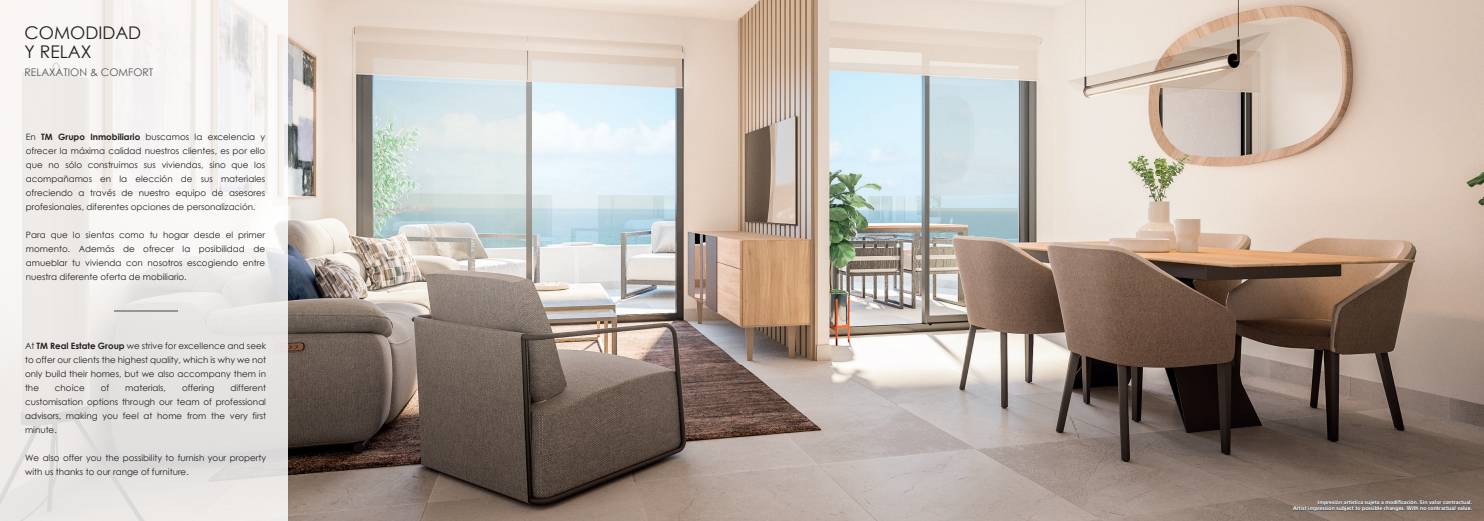
<style>
.page{position:relative;width:1484px;height:521px;background:#fff}
.page>*{position:absolute;margin:0;border:0;box-sizing:border-box;transform-origin:0 0}
.t1{font:17.5px/18.1px "Century Gothic";color:#231f20}
.t2{font:10.5px "Century Gothic";color:#57585a}
.t3{font:8.75px/14px "Century Gothic";color:#231f20;text-align:justify}
.t4{font:700 5.25px/6.3px "Frutiger LT Std";color:#fff;text-align:right}
.s1{font-weight:700}
</style>
<div class="page">
<img style="left:288px;top:0;width:1195px;height:521px">
<svg style="left:0;top:0;width:288px;height:521px"></svg>
<hr style="left:114px;top:310px;width:63px;height:1px;background:#939598">
<svg style="left:1291px;top:499px;width:181px;height:19px;background:#746860"></svg>
<h1 class="t1" style="left:25px;top:24px;width:118px">COMODIDAD<br>Y RELAX</h1>
<p class="t2" style="left:25px;top:65px;width:130px">RELAXATION &amp; COMFORT</p>
<p class="t3" style="left:26px;top:130px;width:241px">En <span class="s1">TM Grupo Inmobiliario</span> buscamos la excelencia y ofrecer la máxima calidad nuestros clientes, es por ello que no sólo construimos sus viviendas, sino que los acompañamos en la elección de sus materiales ofreciendo a través de nuestro equipo de asesores profesionales, diferentes opciones de personalización.</p>
<p class="t3" style="left:26px;top:228px;width:241px">Para que lo sientas como tu hogar desde el primer momento. Además de ofrecer la posibilidad de amueblar tu vivienda con nosotros escogiendo entre nuestra diferente oferta de mobiliario.</p>
<p class="t3" style="left:25px;top:339px;width:243px">At <span class="s1">TM Real Estate Group</span> we strive for excellence and seek to offer our clients the highest quality, which is why we not only build their homes, but we also accompany them in the</p>
<p class="t3" style="left:25px;top:381px;width:242px;text-indent:205px">different customisation options through our team of professional advisors, making you feel at home from the very first minute.</p>
<p class="t3" style="left:25px;top:451px;width:242px">We also offer you the possibility to furnish your property with us thanks to our range of furniture.</p>
<p class="t3" style="left:55px;top:381px;width:31px">choice</p>
<p class="t3" style="left:101px;top:381px;width:10px">of</p>
<p class="t3" style="left:125px;top:381px;width:42px">materials,</p>
<p class="t3" style="left:182px;top:381px;width:34px">offering</p>
<p class="t4" style="left:1292px;top:499px;width:181px">Impresión artística sujeta a modificación. Sin valor contractual.<br>Artist impression subject to possible changes. With no contractual value.</p>
</div>
